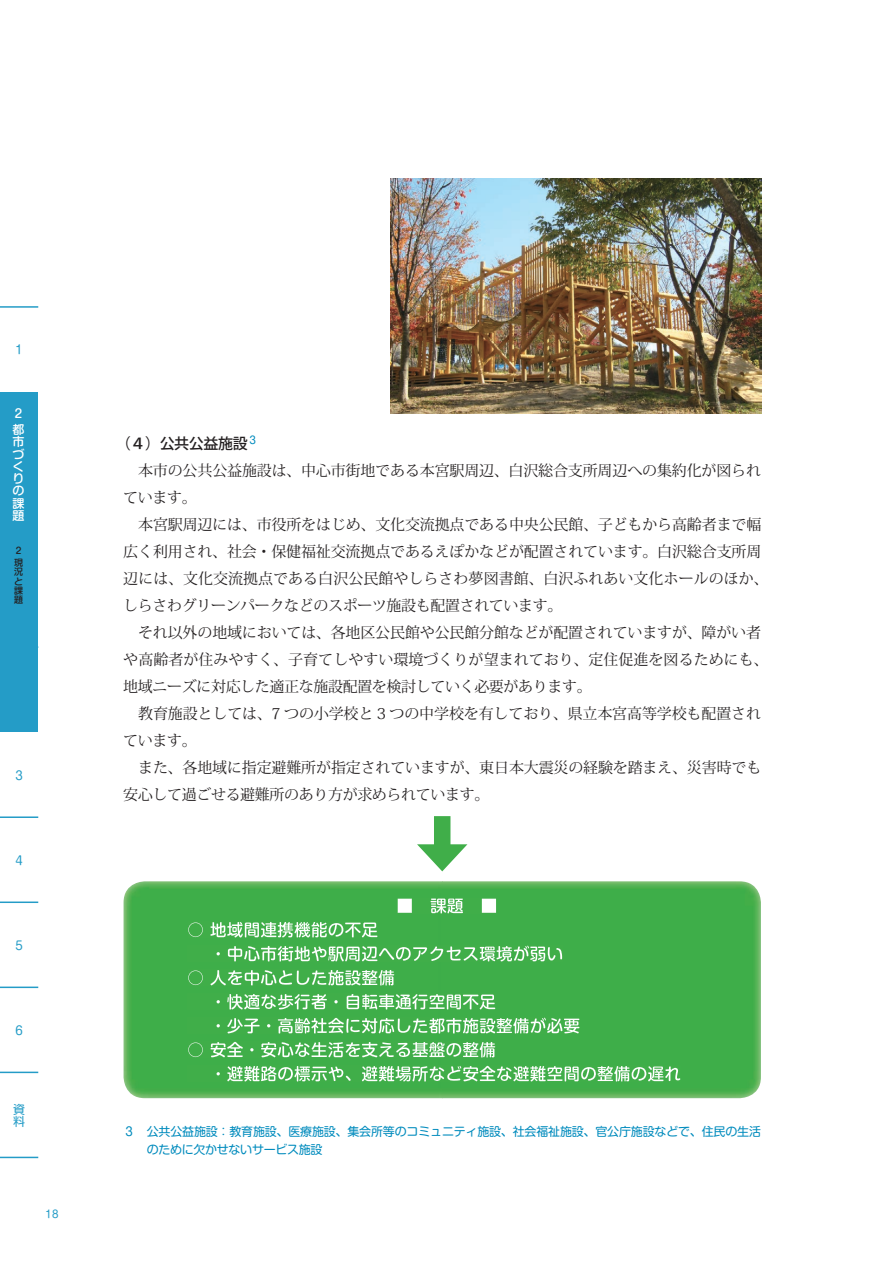
<style>
.page{position:relative;width:893px;height:1263px;background:#fff}
.page>*{position:absolute;margin:0;border:0;box-sizing:border-box;transform-origin:0 0}
.t1{font:15px/27px "Koz Min Pr 6 N";letter-spacing:-.01em;color:#231f20}
.t2{font:500 15px "Koz Go Pr 6 N";letter-spacing:-.025em;color:#231f20}
.t3{font:12px/18px "Shin M Go Pro";letter-spacing:-.015em;color:#008bbd}
.t4{font:500 12px/12.3px "Shin M Go Pro";color:#fff}
.t5{font:12px/12px "Shin M Go Pro";color:#249cc7}
.t6{font:10.5px "Shin M Go Pro";color:#249cc7}
.t7{font:500 9px/9.1px "Shin M Go Pro";color:#231f20}
</style>
<div class="page">
<hr style="left:0;top:306px;width:38px;height:2px;background:#249cc7">
<hr style="left:0;top:816px;width:38px;height:2px;background:#249cc7">
<hr style="left:0;top:901px;width:38px;height:2px;background:#249cc7">
<hr style="left:0;top:986px;width:38px;height:2px;background:#249cc7">
<hr style="left:0;top:1071px;width:38px;height:2px;background:#249cc7">
<hr style="left:0;top:1157px;width:38px;height:1px;background:#249cc7">
<div style="left:0;top:392px;width:38px;height:340px;background:#249cc7"></div>
<img style="left:124px;top:881px;width:637px;height:217px">
<img style="left:398px;top:898px;width:98px;height:15px">
<img style="left:188px;top:922px;width:189px;height:15px">
<img style="left:187px;top:946px;width:375px;height:15px">
<img style="left:188px;top:970px;width:206px;height:15px">
<img style="left:187px;top:994px;width:308px;height:15px">
<img style="left:187px;top:1018px;width:392px;height:15px">
<img style="left:188px;top:1042px;width:307px;height:15px">
<img style="left:187px;top:1066px;width:493px;height:15px">
<div style="left:434px;top:816px;width:16px;height:39px;background:#40ae49"></div>
<svg style="left:417px;top:844px;width:50px;height:27px"></svg>
<img style="left:391px;top:179px;width:370px;height:235px">
<p class="t5" style="left:13px;top:342px;width:13px">１</p>
<p class="t4" style="left:13px;top:404px;width:13px;line-height:15.8px">２都</p>
<p class="t4" style="left:13px;top:434px;width:13px">市づくりの課題</p>
<p class="t7" style="left:14px;top:544px;width:10px;line-height:11.9px">２現</p>
<p class="t7" style="left:14px;top:566px;width:10px;text-align:justify">況と課題</p>
<p class="t5" style="left:13px;top:768px;width:13px">３</p>
<p class="t5" style="left:13px;top:853px;width:13px">４</p>
<p class="t5" style="left:13px;top:938px;width:13px">５</p>
<p class="t5" style="left:13px;top:1023px;width:13px">６</p>
<p class="t5" style="left:13px;top:1102px;width:13px">資料</p>
<p class="t6" style="left:46px;top:1205px;width:14px">18</p>
<p class="t2" style="left:116px;top:435px;width:144px">（４）公共公益施設<sup>３</sup></p>
<p class="t1" style="left:123px;top:457px;width:647px">　本市の公共公益施設は、中心市街地である本宮駅周辺、白沢総合支所周辺への集約化が図られています。<br>　本宮駅周辺には、市役所をはじめ、文化交流拠点である中央公民館、子どもから高齢者まで幅広く利用され、社会・保健福祉交流拠点であるえぽかなどが配置されています。白沢総合支所周辺には、文化交流拠点である白沢公民館やしらさわ夢図書館、白沢ふれあい文化ホールのほか、しらさわグリーンパークなどのスポーツ施設も配置されています。<br>　それ以外の地域においては、各地区公民館や公民館分館などが配置されていますが、障がい者や高齢者が住みやすく、子育てしやすい環境づくりが望まれており、定住促進を図るためにも、地域ニーズに対応した適正な施設配置を検討していく必要があります。<br>　教育施設としては、7 つの小学校と 3 つの中学校を有しており、県立本宮高等学校も配置されています。<br>　また、各地域に指定避難所が指定されていますが、東日本大震災の経験を踏まえ、災害時でも安心して過ごせる避難所のあり方が求められています。</p>
<p class="t3" style="left:123px;top:1121px;width:639px">３　公共公益施設：教育施設、医療施設、集会所等のコミュニティ施設、社会福祉施設、官公庁施設などで、住民の生活　　のために欠かせないサービス施設</p>
</div>
